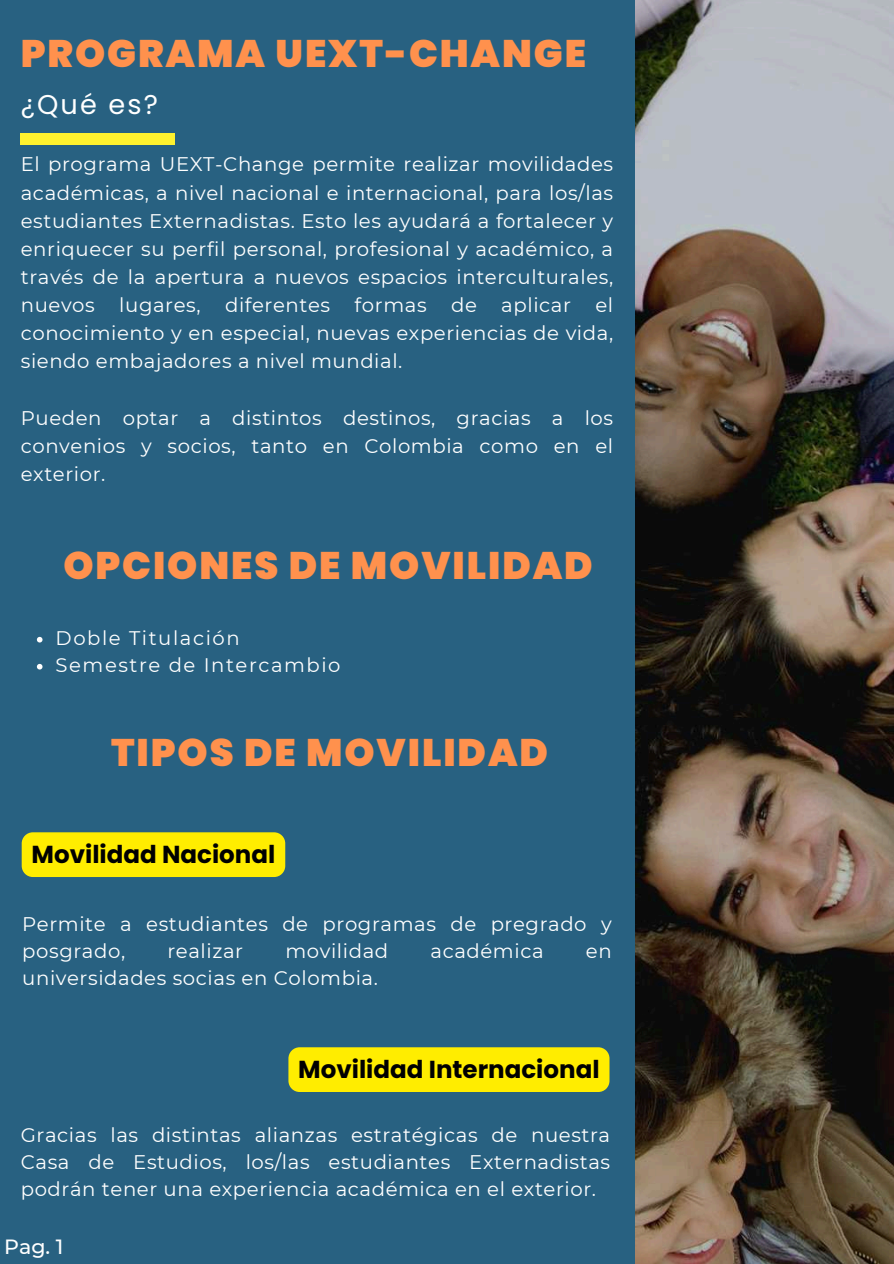
<style>
.page{position:relative;width:894px;height:1264px;background:#fff}
.page>*{position:absolute;margin:0;border:0;box-sizing:border-box;transform-origin:0 0}
.t1{font:900 38.25px "Poppins";letter-spacing:.05em;color:#ff914d}
.t2{font:27.15px "Poppins";color:#fff}
.t3{font:700 24.6px "Poppins";color:#000}
.t4{font:500 20.55px "Montserrat";color:#fff}
.t5{font:19.65px/28.2px "Montserrat";letter-spacing:.03em;color:#fff;text-align:justify}
.t6{font:19.65px/27px "Montserrat";letter-spacing:.08em;color:#fff}
</style>
<div class="page">
<div style="left:0;top:0;width:893px;height:1263px;background:#286181"></div>
<img style="left:635px;top:0;width:258px;height:1263px">
<div style="left:21px;top:133px;width:154px;height:11px;background:#fff12e"></div>
<svg style="left:37px;top:637px;width:5px;height:5px"></svg>
<svg style="left:37px;top:664px;width:5px;height:5px"></svg>
<div style="left:22px;top:832px;width:263px;height:45px;background:#ffed00;border-radius:11px"></div>
<div style="left:288px;top:1047px;width:321px;height:44px;background:#ffed00"></div>
<h1 class="t1" style="left:21px;top:27px;width:566px">PROGRAMA UEXT-CHANGE</h1>
<h2 class="t2" style="left:21px;top:85px;width:139px">¿Qué es?</h2>
<p class="t5" style="left:21px;top:150px;width:593px">El programa UEXT-Change permite realizar movilidades académicas, a nivel nacional e internacional, para los/las estudiantes Externadistas. Esto les ayudará a fortalecer y enriquecer su perfil personal, profesional y académico, a través de la apertura a nuevos espacios interculturales, nuevos lugares, diferentes formas de aplicar el conocimiento y en especial, nuevas experiencias de vida, siendo embajadores a nivel mundial.</p>
<p class="t5" style="left:21px;top:403px;width:593px">Pueden optar a distintos destinos, gracias a los convenios y socios, tanto en Colombia como en el exterior.</p>
<h1 class="t1" style="left:63px;top:539px;width:530px">OPCIONES DE MOVILIDAD</h1>
<p class="t6" style="left:56px;top:624px;width:286px">Doble Titulación<br>Semestre de Intercambio</p>
<h1 class="t1" style="left:111px;top:726px;width:438px">TIPOS DE MOVILIDAD</h1>
<p class="t3" style="left:32px;top:837px;width:245px">Movilidad Nacional</p>
<p class="t5" style="left:22px;top:910px;width:590px;line-height:27px">Permite a estudiantes de programas de pregrado y posgrado,</p>
<p class="t5" style="left:167px;top:936px;width:77px">realizar</p>
<p class="t5" style="left:285px;top:936px;width:104px">movilidad</p>
<p class="t5" style="left:430px;top:936px;width:115px">académica</p>
<p class="t5" style="left:585px;top:936px;width:27px">en</p>
<p class="t5" style="left:22px;top:963px;width:357px">universidades socias en Colombia.</p>
<p class="t3" style="left:298px;top:1052px;width:303px">Movilidad Internacional</p>
<p class="t5" style="left:21px;top:1121px;width:590px;line-height:27px">Gracias las distintas alianzas estratégicas de nuestra Casa de Estudios, los/las estudiantes Externadistas podrán tener una experiencia académica en el exterior.</p>
<p class="t4" style="left:4px;top:1233px;width:61px">Pag. 1</p>
</div>
